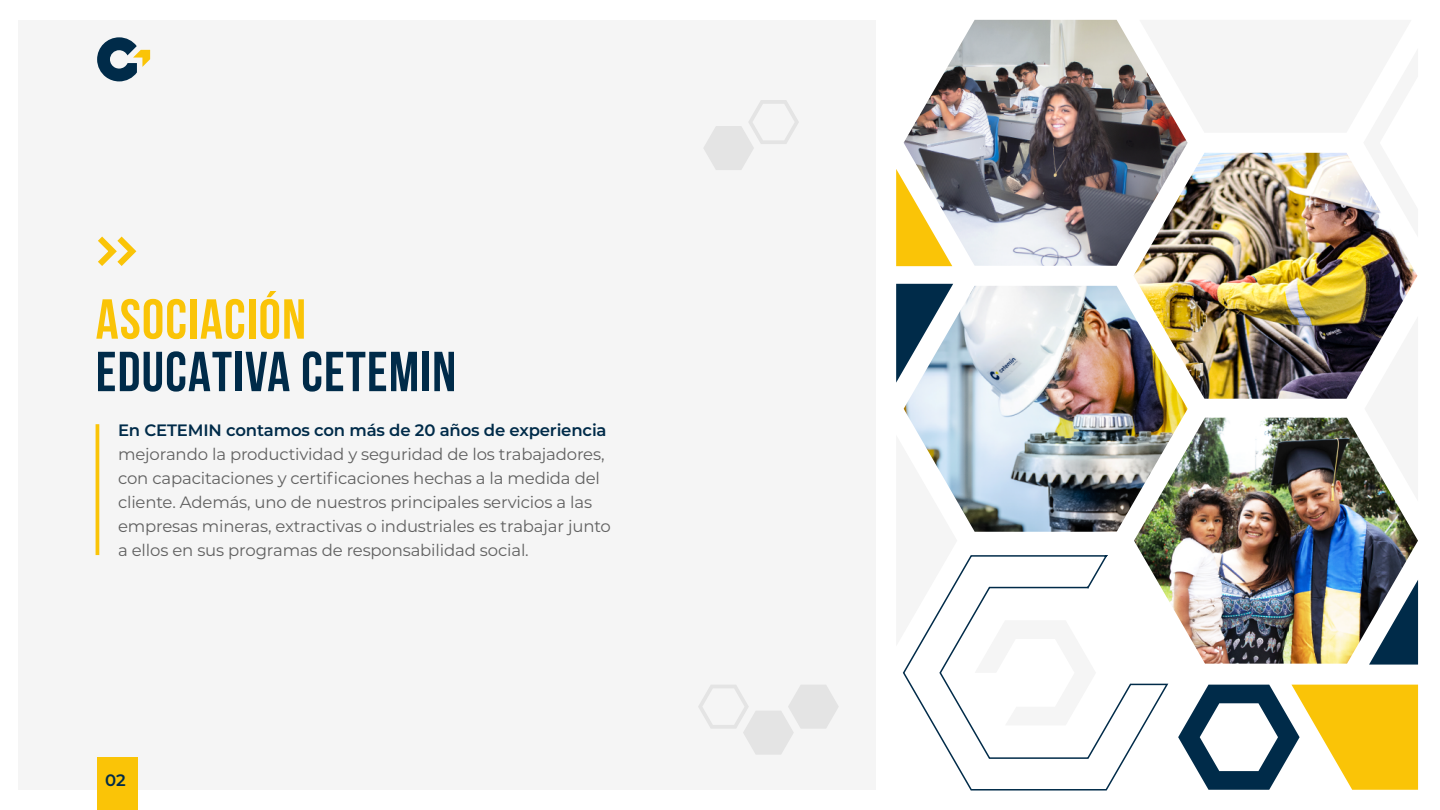
<style>
.page{position:relative;width:1440px;height:810px;background:#fff}
.page>*{position:absolute;margin:0;border:0;box-sizing:border-box;transform-origin:0 0}
.t1{font:700 56.25px "Bebas Neue";letter-spacing:.02em;color:#002b49}
.t2{font:700 56.25px "Bebas Neue";letter-spacing:.02em;color:#fac407}
.t3{font:16.5px/24px "Montserrat";letter-spacing:-.01em;color:#606060}
.t4{font:600 16.5px "Montserrat";letter-spacing:-.01em;color:#002b49}
</style>
<div class="page">
<div style="left:18px;top:20px;width:858px;height:770px;background:#f5f5f5"></div>
<svg style="left:704px;top:100px;width:95px;height:70px"></svg>
<img style="left:904px;top:20px;width:235px;height:246px">
<img style="left:1133px;top:153px;width:284px;height:246px">
<img style="left:1134px;top:418px;width:284px;height:246px">
<svg style="left:698px;top:685px;width:141px;height:70px"></svg>
<svg style="left:902px;top:554px;width:268px;height:237px"></svg>
<svg style="left:896px;top:169px;width:56px;height:97px"></svg>
<svg style="left:896px;top:284px;width:57px;height:99px"></svg>
<svg style="left:1364px;top:316px;width:54px;height:186px"></svg>
<img style="left:1139px;top:59px;width:278px;height:179px">
<svg style="left:1369px;top:580px;width:49px;height:85px"></svg>
<svg style="left:1178px;top:685px;width:240px;height:105px"></svg>
<svg style="left:98px;top:236px;width:39px;height:30px"></svg>
<hr style="left:96px;top:424px;width:3px;height:131px;background:#fac407">
<img style="left:904px;top:286px;width:284px;height:246px">
<div style="left:97px;top:757px;width:41px;height:53px;background:#fac407"></div>
<svg style="left:97px;top:37px;width:53px;height:44px"></svg>
<h1 class="t2" style="left:96px;top:288px;width:212px">ASOCIACIÓN</h1>
<h1 class="t1" style="left:96px;top:341px;width:362px">EDUCATIVA CETEMIN</h1>
<p class="t4" style="left:118px;top:418px;width:490px">En CETEMIN contamos con más de 20 años de experiencia</p>
<p class="t3" style="left:118px;top:442px;width:494px">mejorando la productividad y seguridad de los trabajadores, con capacitaciones y certificaciones hechas a la medida del cliente. Además, uno de nuestros principales servicios a las empresas mineras, extractivas o industriales es trabajar junto a ellos en sus programas de responsabilidad social.</p>
<p class="t4" style="left:105px;top:768px;width:22px">02</p>
</div>
